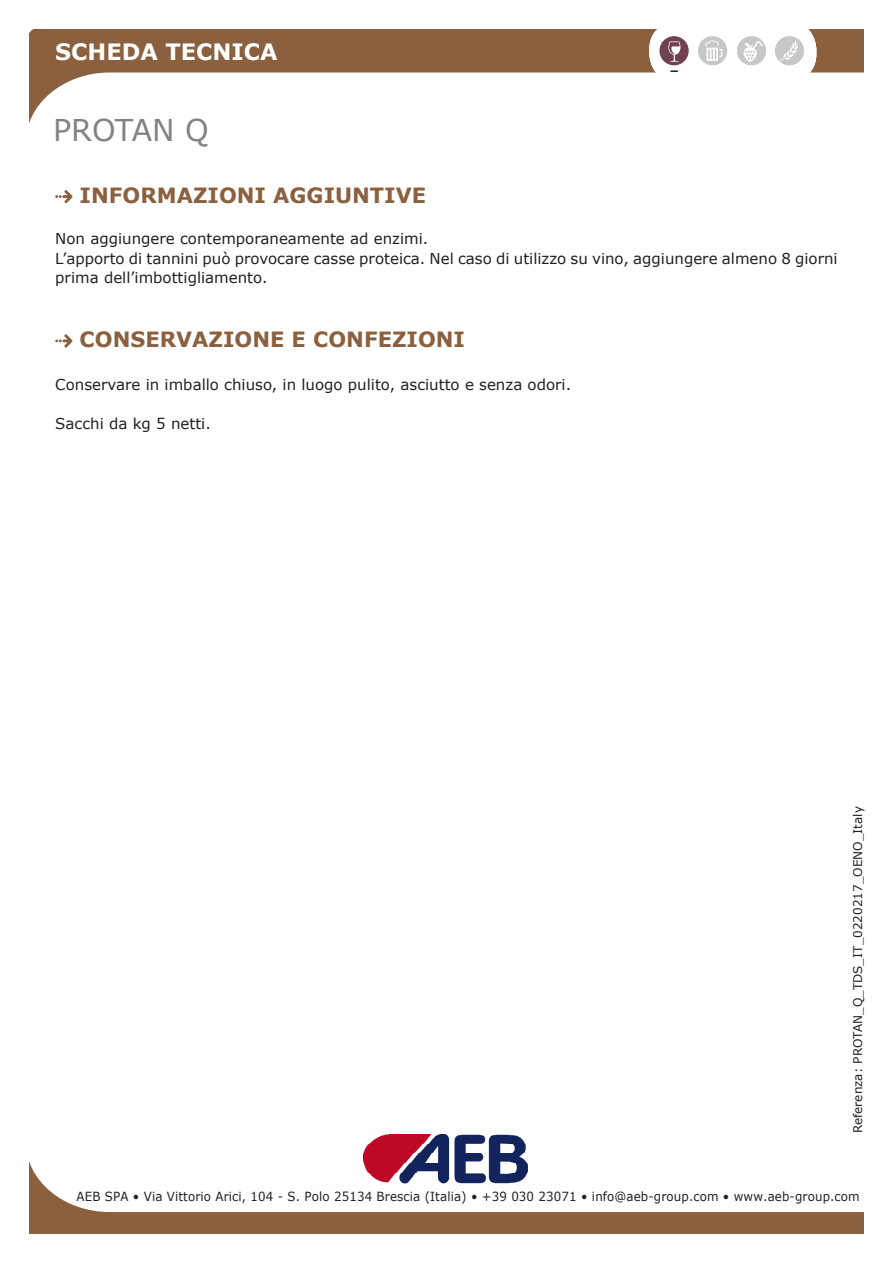
<style>
.page{position:relative;width:893px;height:1263px;background:#fff}
.page>*{position:absolute;margin:0;border:0;box-sizing:border-box;transform-origin:0 0}
.t1{font:30px "Verdana";color:#808285}
.t2{font:700 22.5px "Verdana";color:#fff}
.t3{font:700 21px "Verdana";color:#8b603e}
.t4{font:15px/19.5px "Verdana";color:#231f20}
.t5{font:12.6px "Verdana";letter-spacing:.01em;color:#231f20;scale:.94 1}
.t6{font:12px "Verdana";color:#231f20}
</style>
<div class="page">
<svg style="left:30px;top:30px;width:833px;height:91px"></svg>
<div style="left:649px;top:22px;width:167px;height:60px;background:#fff;border-radius:28px"></div>
<svg style="left:670px;top:70px;width:8px;height:2px"></svg>
<div style="left:775px;top:36px;width:29px;height:29px;background:#c6c7c8;border-radius:50%"></div>
<svg style="left:779px;top:40px;width:19px;height:21px"></svg>
<div style="left:737px;top:36px;width:29px;height:29px;background:#c6c7c8;border-radius:50%"></div>
<div style="left:659px;top:36px;width:30px;height:29px;background:#724053;border-radius:50%"></div>
<div style="left:698px;top:36px;width:29px;height:29px;background:#c6c7c8;border-radius:50%"></div>
<svg style="left:705px;top:40px;width:17px;height:21px"></svg>
<svg style="left:668px;top:41px;width:12px;height:21px"></svg>
<svg style="left:743px;top:41px;width:20px;height:21px"></svg>
<svg style="left:30px;top:1164px;width:834px;height:69px"></svg>
<img style="left:363px;top:1134px;width:165px;height:49px">
<svg style="left:55px;top:190px;width:17px;height:13px"></svg>
<svg style="left:55px;top:334px;width:17px;height:13px"></svg>
<h2 class="t2" style="left:55px;top:36px;width:224px">SCHEDA TECNICA</h2>
<p class="t1" style="left:53px;top:110px;width:157px">PROTAN Q</p>
<p class="t3" style="left:80px;top:181px;width:348px">INFORMAZIONI AGGIUNTIVE</p>
<p class="t4" style="left:55px;top:229px;width:375px">Non aggiungere contemporaneamente ad enzimi.</p>
<p class="t4" style="left:55px;top:248px;width:784px">L’apporto di tannini può provocare casse proteica. Nel caso di utilizzo su vino, aggiungere almeno 8 giorni prima dell’imbottigliamento.</p>
<p class="t3" style="left:80px;top:325px;width:387px">CONSERVAZIONE E CONFEZIONI</p>
<p class="t4" style="left:55px;top:375px;width:517px">Conservare in imballo chiuso, in luogo pulito, asciutto e senza odori.</p>
<p class="t4" style="left:55px;top:414px;width:157px">Sacchi da kg 5 netti.</p>
<p class="t6" style="left:850px;top:1133px;width:328px;rotate:-90deg">Referenza: PROTAN_Q_TDS_IT_0220217_OENO_Italy</p>
<p class="t5" style="left:77px;top:1187px;width:835px">AEB SPA • Via Vittorio Arici, 104 - S. Polo 25134 Brescia (Italia) • +39 030 23071 • info@aeb-group.com • www.aeb-group.com</p>
</div>
